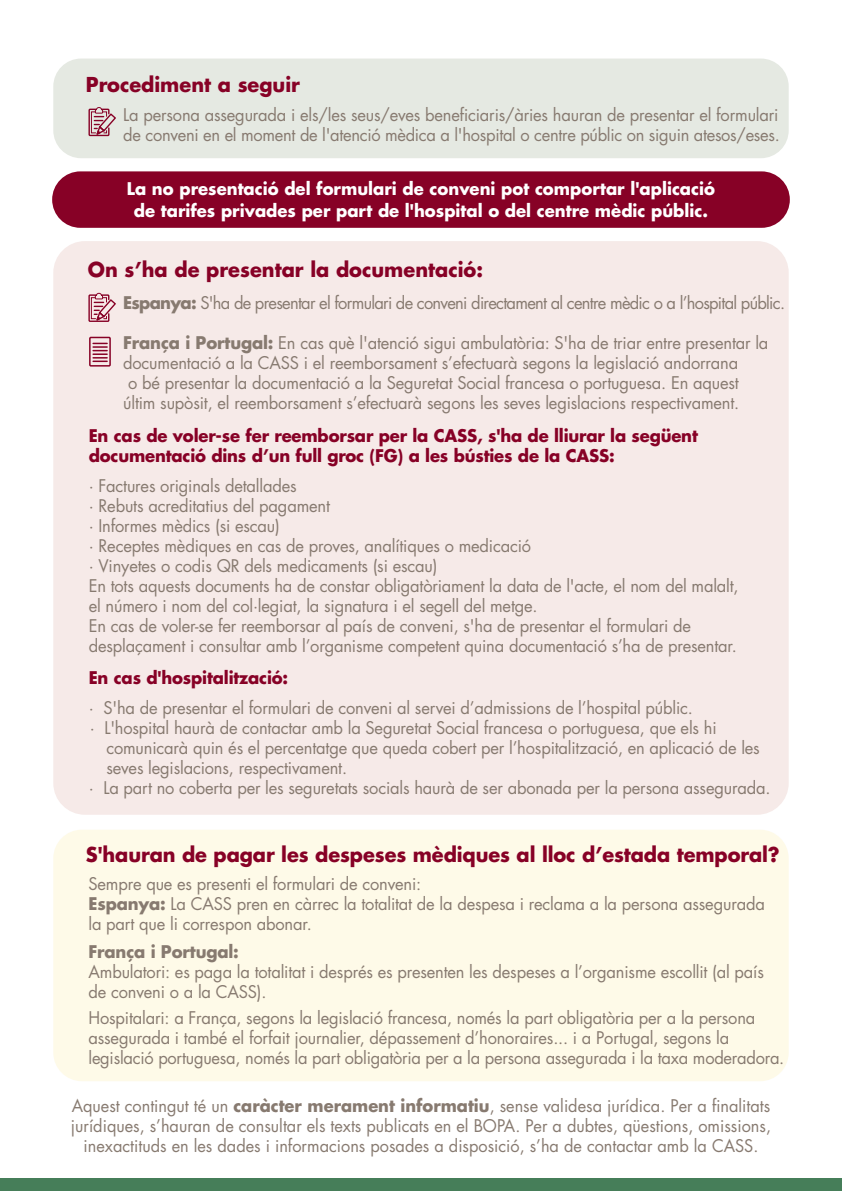
<style>
.page{position:relative;width:842px;height:1191px;background:#fff}
.page>*{position:absolute;margin:0;border:0;box-sizing:border-box;transform-origin:0 0}
.t1{font:700 20px "Futura Std";letter-spacing:-.005em;color:#870126}
.t2{font:17px/20px "Futura Std";letter-spacing:-.01em;color:#877a70}
.t3{font:17px/20px "Futura Std";letter-spacing:-.01em;color:#877a70;text-align:center;scale:.96 1}
.t4{font:700 17px/20px "Futura Std";letter-spacing:-.01em;color:#870126}
.t5{font:700 17px/22px "Futura Std";color:#fff;text-align:center}
.t6{font:17px "Futura Std";letter-spacing:-.045em;color:#877a70}
.t7{font:700 17px "Futura Std";letter-spacing:-.01em;color:#877a70}
.t8{font:16px "Futura Std";letter-spacing:-.01em;color:#877a70}
.s1{font-weight:700}
</style>
<div class="page">
<div style="left:0;top:1178px;width:842px;height:13px;background:#467e59"></div>
<div style="left:53px;top:241px;width:736px;height:573px;background:#f6eae8;border-radius:32px"></div>
<div style="left:53px;top:59px;width:736px;height:99px;background:#e5e9e2;border-radius:28px"></div>
<svg style="left:88px;top:107px;width:22px;height:30px"></svg>
<div style="left:99px;top:113px;width:17px;height:18px;border:1px solid #870126;border-radius:4px"></div>
<svg style="left:88px;top:292px;width:22px;height:30px"></svg>
<div style="left:99px;top:299px;width:17px;height:18px;border:1px solid #870126;border-radius:4px"></div>
<div style="left:53px;top:829px;width:736px;height:252px;background:#fefae8;border-radius:29px"></div>
<div style="left:52px;top:171px;width:738px;height:57px;background:#870126;border-radius:28px"></div>
<div style="left:89px;top:337px;width:22px;height:29px;border:2px solid #870126"></div>
<svg style="left:93px;top:343px;width:14px;height:19px"></svg>
<p class="t1" style="left:86px;top:71px;width:216px">Procediment a seguir</p>
<p class="t2" style="left:123px;top:105px;width:658px">La persona assegurada i els/les seus/eves beneficiaris/àries hauran de presentar el formulari de conveni en el moment de l'atenció mèdica a l'hospital o centre públic on siguin atesos/eses.</p>
<p class="t8" style="left:145px;top:110px;width:152px">Formulari CASS_0052</p>
<p class="t5" style="left:127px;top:178px;width:590px">La no presentació del formulari de conveni pot comportar l'aplicació de tarifes privades per part de l'hospital o del centre mèdic públic.</p>
<p class="t1" style="left:88px;top:256px;width:397px">On s’ha de presentar la documentació:</p>
<p class="t6" style="left:123px;top:292px;width:663px"><span class="s1">Espanya:</span> S'ha de presentar el formulari de conveni directament al centre mèdic o a l’hospital públic.</p>
<p class="t2" style="left:123px;top:333px;width:647px"><span class="s1">França i Portugal:</span> En cas què l'atenció sigui ambulatòria: S'ha de triar entre presentar la documentació a la CASS i el reemborsament s’efectuarà segons la legislació andorrana<br>o bé presentar la documentació a la Seguretat Social francesa o portuguesa. En aquest últim supòsit, el reemborsament s’efectuarà segons les seves legislacions respectivament.</p>
<p class="t4" style="left:89px;top:426px;width:611px">En cas de voler-se fer reemborsar per la CASS, s'ha de lliurar la següent documentació dins d’un full groc (FG) a les bústies de la CASS:</p>
<p class="t2" style="left:89px;top:476px;width:651px">· Factures originals detallades<br>· Rebuts acreditatius del pagament<br>· Informes mèdics (si escau)<br>· Receptes mèdiques en cas de proves, analítiques o medicació<br>· Vinyetes o codis QR dels medicaments (si escau)<br>En tots aquests documents ha de constar obligatòriament la data de l'acte, el nom del malalt, el número i nom del col·legiat, la signatura i el segell del metge.<br>En cas de voler-se fer reemborsar al país de conveni, s'ha de presentar el formulari de desplaçament i consultar amb l’organisme competent quina documentació s’ha de presentar.</p>
<p class="t4" style="left:89px;top:667px;width:201px">En cas d'hospitalització:</p>
<p class="t2" style="left:89px;top:698px;width:606px">· S'ha de presentar el formulari de conveni al servei d’admissions de l’hospital públic.</p>
<p class="t2" style="left:90px;top:718px;width:628px">· L'hospital haurà de contactar amb la Seguretat Social francesa o portuguesa, que els hi</p>
<p class="t2" style="left:106px;top:738px;width:655px">comunicarà quin és el percentatge que queda cobert per l’hospitalització, en aplicació de les</p>
<p class="t2" style="left:106px;top:758px;width:242px">seves legislacions, respectivament.</p>
<p class="t2" style="left:89px;top:778px;width:683px">· La part no coberta per les seguretats socials haurà de ser abonada per la persona assegurada.</p>
<p class="t1" style="left:86px;top:841px;width:695px">S'hauran de pagar les despeses mèdiques al lloc d’estada temporal?</p>
<p class="t2" style="left:89px;top:874px;width:678px">Sempre que es presenti el formulari de conveni:<br><span class="s1">Espanya:</span> La CASS pren en càrrec la totalitat de la despesa i reclama a la persona assegurada la part que li correspon abonar.</p>
<p class="t7" style="left:89px;top:940px;width:152px">França i Portugal:</p>
<p class="t2" style="left:89px;top:962px;width:677px">Ambulatori: es paga la totalitat i després es presenten les despeses a l’organisme escollit (al país de conveni o a la CASS).</p>
<p class="t2" style="left:89px;top:1008px;width:697px">Hospitalari: a França, segons la legislació francesa, només la part obligatòria per a la persona assegurada i també el forfait journalier, dépassement d’honoraires... i a Portugal, segons la legislació portuguesa, només la part obligatòria per a la persona assegurada i la taxa moderadora.</p>
<p class="t3" style="left:71px;top:1096px;width:731px">Aquest contingut té un <span class="s1">caràcter merament informatiu</span>, sense validesa jurídica. Per a finalitats jurídiques, s’hauran de consultar els texts publicats en el BOPA. Per a dubtes, qüestions, omissions, inexactituds en les dades i informacions posades a disposició, s’ha de contactar amb la CASS.</p>
</div>
